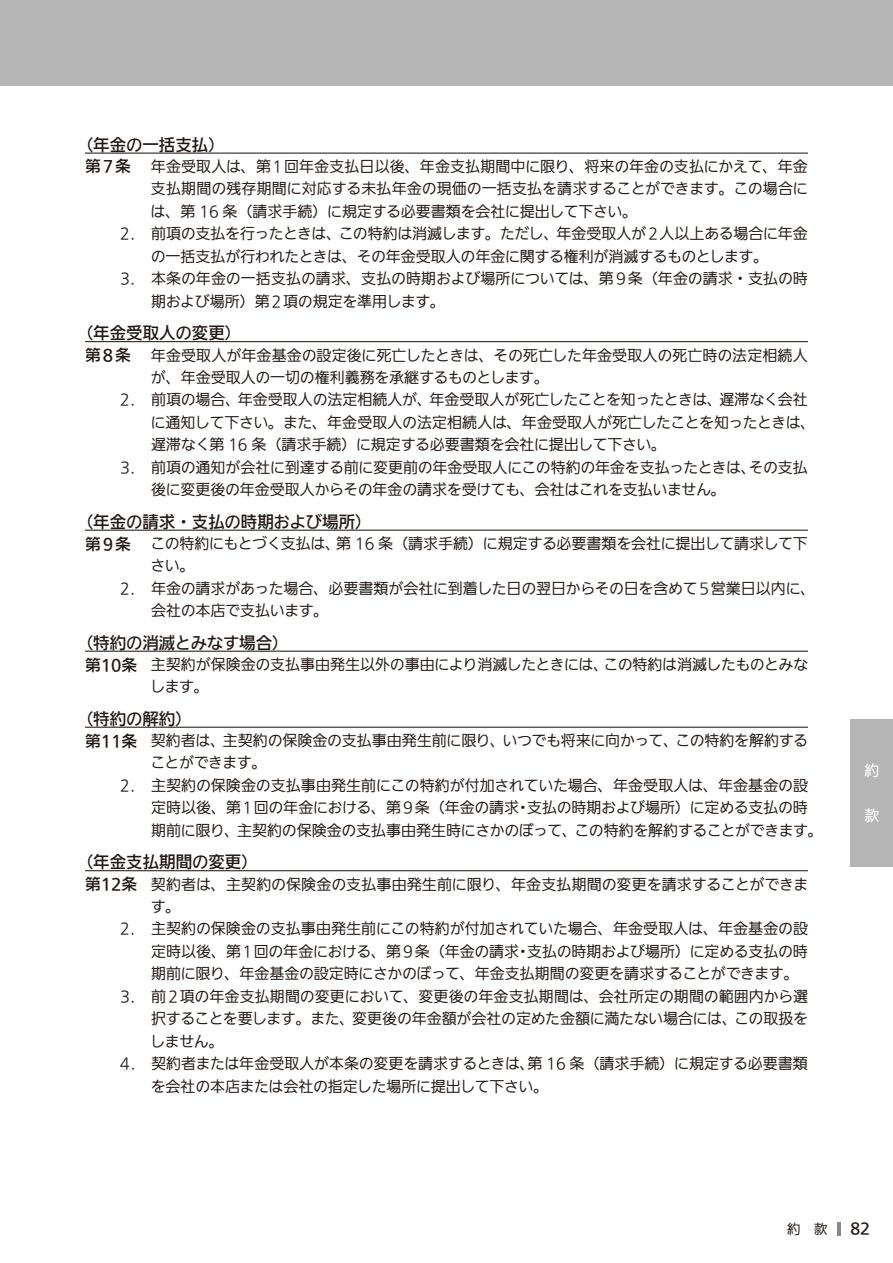
<style>
.page{position:relative;width:893px;height:1263px;background:#fff}
.page>*{position:absolute;margin:0;border:0;box-sizing:border-box;transform-origin:0 0}
.t1{font:500 16.5px "Iwa UD Go Hon Pro";color:#231916}
.t2{font:500 15.75px "Iwa UD Go Dsp Pro";letter-spacing:-.045em;color:#231916}
.t3{font:100 15px/22.2px "Iwa UD Go Hon Pro";letter-spacing:-.015em;color:#231916}
.t4{font:100 15px "Iwa UD Go Hon Pro";letter-spacing:.005em;color:#231916}
.t5{font:100 15px "Iwa UD Go Hon Pro";letter-spacing:.01em;color:#231916}
.t6{font:100 15px "Iwa UD Go Hon Pro";letter-spacing:-.045em;color:#231916}
.t7{font:500 15px "Iwa UD Go Hon Pro";color:#231916}
.t8{font:15px "Iwa UD Go Hon Pro RA";color:#fff}
.t9{font:100 13.5px "Iwa UD Go Hon Pro";color:#231916}
.s1{font-family:"Iwa UD Go Dsp Pro";font-weight:500;font-size:15.75px}
</style>
<div class="page">
<hr style="left:837px;top:1222px;width:3px;height:14px;background:#898989">
<div style="left:850px;top:719px;width:43px;height:148px;background:#b5b5b6"></div>
<hr style="left:0;top:0;width:1px;height:85px;background:#b5b5b6">
<div style="left:1px;top:0;width:892px;height:85px;background:#b5b5b6"></div>
<hr style="left:85px;top:153px;width:723px;height:1px;background:#231916">
<hr style="left:85px;top:341px;width:723px;height:1px;background:#231916">
<hr style="left:85px;top:530px;width:723px;height:1px;background:#231916">
<hr style="left:85px;top:651px;width:723px;height:1px;background:#231916">
<hr style="left:85px;top:727px;width:723px;height:1px;background:#231916">
<hr style="left:85px;top:870px;width:723px;height:1px;background:#231916">
<p class="t1" style="left:77px;top:132px;width:150px">（年金の一括支払）</p>
<p class="t2" style="left:85px;top:155px;width:47px">第７条</p>
<p class="t4" style="left:151px;top:156px;width:658px">年金受取人は、第１回年金支払日以後、年金支払期間中に限り、将来の年金の支払にかえて、年金</p>
<p class="t3" style="left:151px;top:178px;width:658px">支払期間の残存期間に対応する未払年金の現価の一括支払を請求することができます。この場合に</p>
<p class="t3" style="left:151px;top:201px;width:488px">は、第 16 条（請求手続）に規定する必要書類を会社に提出して下さい。</p>
<p class="t3" style="left:117px;top:223px;width:692px">２． 前項の支払を行ったときは、この特約は消滅します。ただし、年金受取人が２人以上ある場合に年金</p>
<p class="t3" style="left:151px;top:246px;width:619px">の一括支払が行われたときは、その年金受取人の年金に関する権利が消滅するものとします。</p>
<p class="t3" style="left:117px;top:268px;width:692px">３． 本条の年金の一括支払の請求、支払の時期および場所については、第９条（年金の請求・支払の時</p>
<p class="t3" style="left:151px;top:291px;width:296px">期および場所）第２項の規定を準用します。</p>
<p class="t1" style="left:77px;top:321px;width:166px">（年金受取人の変更）</p>
<p class="t2" style="left:85px;top:343px;width:47px">第８条</p>
<p class="t5" style="left:151px;top:345px;width:658px">年金受取人が年金基金の設定後に死亡したときは、その死亡した年金受取人の死亡時の法定相続人</p>
<p class="t3" style="left:151px;top:367px;width:400px">が、年金受取人の一切の権利義務を承継するものとします。</p>
<p class="t3" style="left:117px;top:389px;width:692px">２． 前項の場合、年金受取人の法定相続人が、年金受取人が死亡したことを知ったときは、遅滞なく会社</p>
<p class="t3" style="left:151px;top:412px;width:666px">に通知して下さい。また、年金受取人の法定相続人は、年金受取人が死亡したことを知ったときは、</p>
<p class="t3" style="left:151px;top:434px;width:517px">遅滞なく第 16 条（請求手続）に規定する必要書類を会社に提出して下さい。</p>
<p class="t3" style="left:117px;top:457px;width:692px">３． 前項の通知が会社に到達する前に変更前の年金受取人にこの特約の年金を支払ったときは、その支払</p>
<p class="t3" style="left:151px;top:479px;width:576px">後に変更後の年金受取人からその年金の請求を受けても、会社はこれを支払いません。</p>
<p class="t1" style="left:77px;top:509px;width:296px">（年金の請求・支払の時期および場所）</p>
<p class="t3" style="left:85px;top:533px;width:724px"><span class="s1">第９条</span> この特約にもとづく支払は、第 16 条（請求手続）に規定する必要書類を会社に提出して請求して下</p>
<p class="t3" style="left:151px;top:555px;width:46px">さい。</p>
<p class="t3" style="left:117px;top:578px;width:700px">２． 年金の請求があった場合、必要書類が会社に到着した日の翌日からその日を含めて５営業日以内に、</p>
<p class="t3" style="left:151px;top:600px;width:179px">会社の本店で支払います。</p>
<p class="t1" style="left:77px;top:630px;width:213px">（特約の消滅とみなす場合）</p>
<p class="t3" style="left:150px;top:654px;width:659px;text-indent:-65px"><span class="s1">第10条</span> 主契約が保険金の支払事由発生以外の事由により消滅したときには、この特約は消滅したものとみなします。</p>
<p class="t1" style="left:77px;top:706px;width:117px">（特約の解約）</p>
<p class="t3" style="left:85px;top:730px;width:725px"><span class="s1">第11条</span> 契約者は、主契約の保険金の支払事由発生前に限り、いつでも将来に向かって、この特約を解約する</p>
<p class="t6" style="left:150px;top:752px;width:118px">ことができます。</p>
<p class="t4" style="left:117px;top:775px;width:692px">２． 主契約の保険金の支払事由発生前にこの特約が付加されていた場合、年金受取人は、年金基金の設</p>
<p class="t3" style="left:151px;top:797px;width:658px">定時以後、第１回の年金における、第９条（年金の請求・支払の時期および場所）に定める支払の時</p>
<p class="t3" style="left:151px;top:820px;width:673px">期前に限り、主契約の保険金の支払事由発生時にさかのぼって、この特約を解約することができます。</p>
<p class="t1" style="left:77px;top:850px;width:183px">（年金支払期間の変更）</p>
<p class="t3" style="left:85px;top:874px;width:725px"><span class="s1">第12条</span> 契約者は、主契約の保険金の支払事由発生前に限り、年金支払期間の変更を請求することができま</p>
<p class="t3" style="left:151px;top:896px;width:31px">す。</p>
<p class="t4" style="left:117px;top:918px;width:692px">２． 主契約の保険金の支払事由発生前にこの特約が付加されていた場合、年金受取人は、年金基金の設</p>
<p class="t3" style="left:151px;top:941px;width:658px">定時以後、第１回の年金における、第９条（年金の請求・支払の時期および場所）に定める支払の時</p>
<p class="t3" style="left:151px;top:963px;width:649px">期前に限り、年金基金の設定時にさかのぼって、年金支払期間の変更を請求することができます。</p>
<p class="t3" style="left:117px;top:986px;width:692px">３． 前２項の年金支払期間の変更において、変更後の年金支払期間は、会社所定の期間の範囲内から選</p>
<p class="t3" style="left:151px;top:1008px;width:659px">択することを要します。また、変更後の年金額が会社の定めた金額に満たない場合には、この取扱を</p>
<p class="t3" style="left:151px;top:1031px;width:75px">しません。</p>
<p class="t3" style="left:117px;top:1053px;width:692px">４． 契約者または年金受取人が本条の変更を請求するときは、第 16 条（請求手続）に規定する必要書類</p>
<p class="t3" style="left:151px;top:1076px;width:399px">を会社の本店または会社の指定した場所に提出して下さい。</p>
<p class="t8" style="left:865px;top:760px;width:15px">約</p>
<p class="t8" style="left:865px;top:805px;width:16px">款</p>
<p class="t9" style="left:787px;top:1220px;width:42px">約 款</p>
<p class="t7" style="left:850px;top:1217px;width:21px">82</p>
</div>
